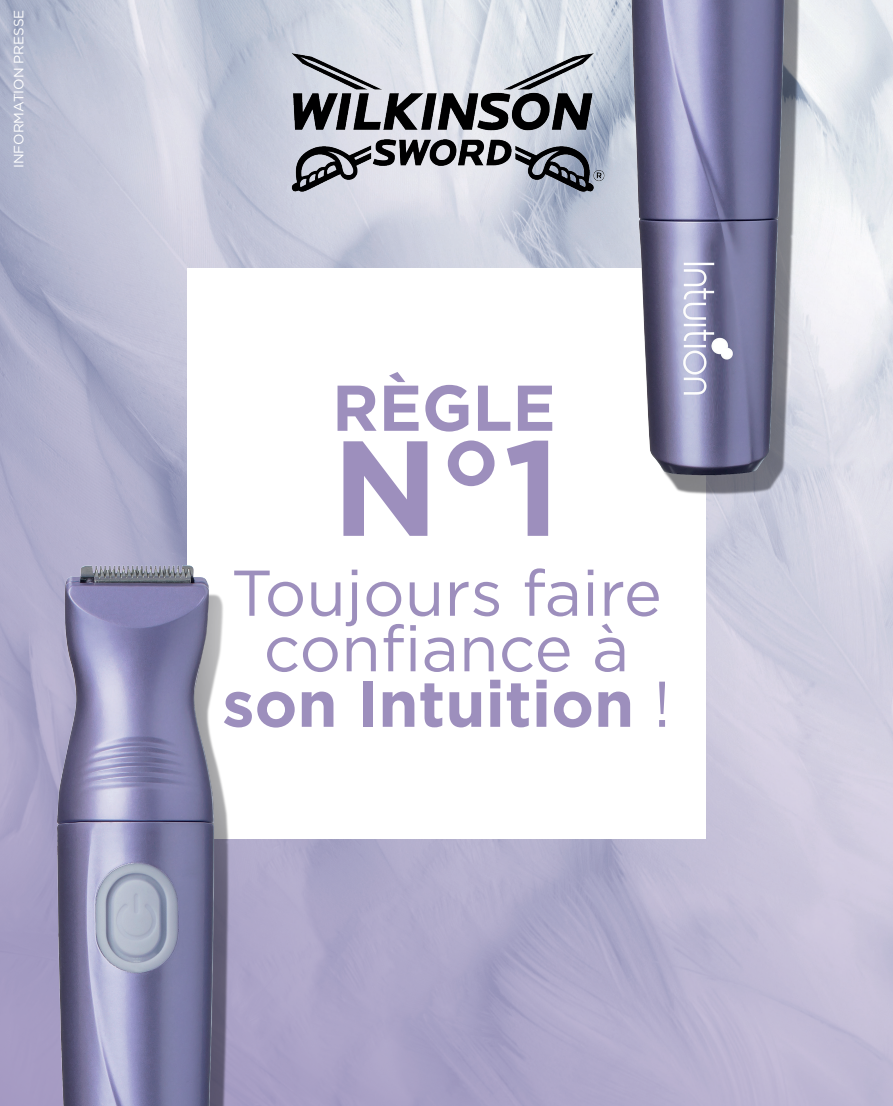
<style>
.page{position:relative;width:893px;height:1106px;background:#fff}
.page>*{position:absolute;margin:0;border:0;box-sizing:border-box;transform-origin:0 0}
.t1{font:700 135px "Gotham";color:#9d8fbd}
.t2{font:64.5px/55.5px "Gotham";color:#9d8fbd;text-align:center}
.t3{font:700 64.5px "Gotham";color:#9d8fbd}
.t4{font:13.5px "Gotham";color:#fff}
.s1{font-weight:700}
</style>
<div class="page">
<img style="left:0;top:0;width:893px;height:1106px">
<img style="left:288px;top:53px;width:317px;height:149px">
<div style="left:187px;top:268px;width:519px;height:570px;background:#fff"></div>
<img style="left:57px;top:566px;width:234px;height:540px">
<img style="left:629px;top:0;width:234px;height:512px">
<p class="t4" style="left:10px;top:168px;width:160px;rotate:-90deg">INFORMATION PRESSE</p>
<p class="t3" style="left:332px;top:365px;width:225px">RÈGLE</p>
<p class="t1" style="left:332px;top:398px;width:230px">N°1</p>
<p class="t2" style="left:222px;top:564px;width:450px">Toujours faire confiance à <span class="s1">son Intuition</span> !</p>
</div>
